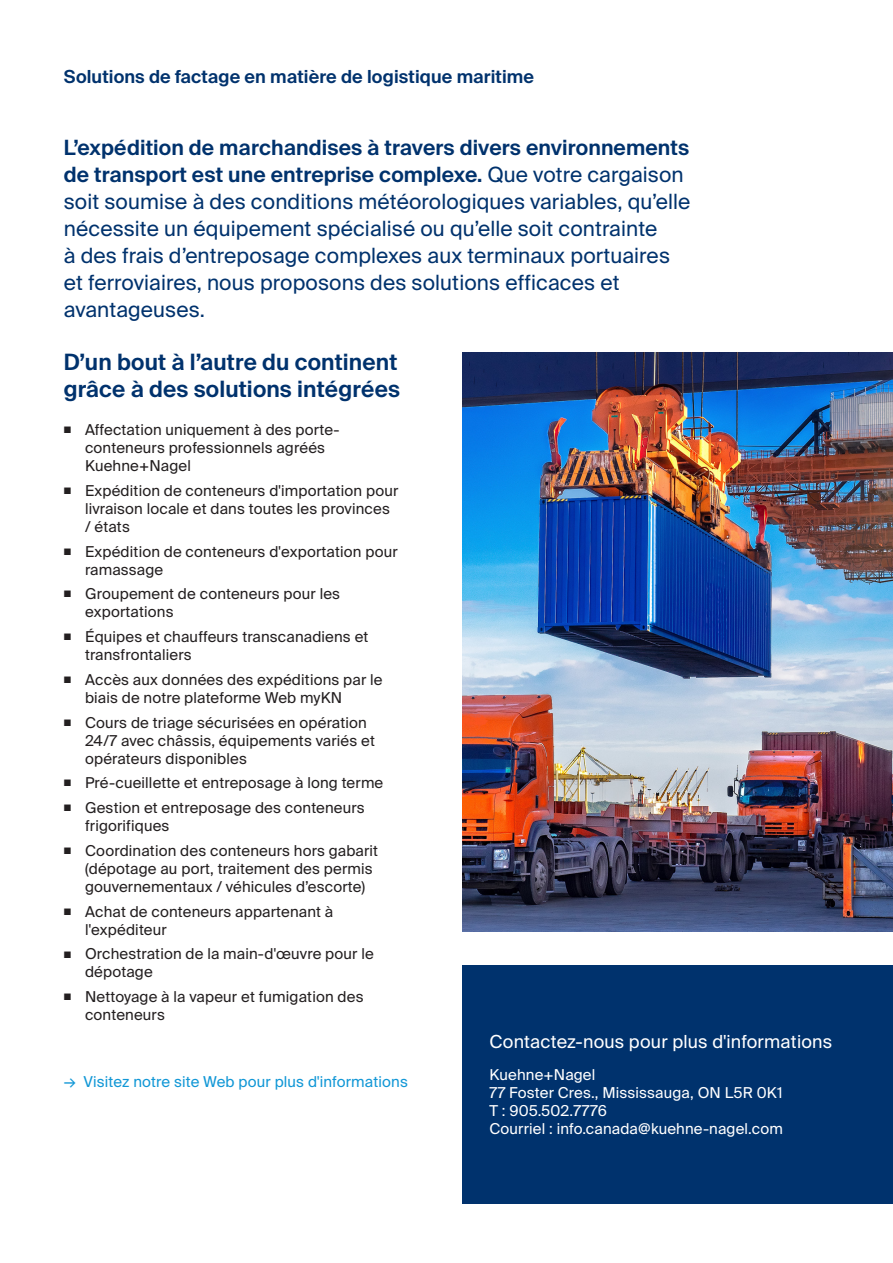
<style>
.page{position:relative;width:893px;height:1263px;background:#fff}
.page>*{position:absolute;margin:0;border:0;box-sizing:border-box;transform-origin:0 0}
.x___15pt{font:600 22.5px/27px "Suisse Intl";letter-spacing:.005em;color:#00326d}
.x___15pt-2{font:21px/27px "Suisse Intl";letter-spacing:.005em;color:#00326d}
._1_5_x___12pt{font:600 18px "Suisse Intl";letter-spacing:.005em;color:#00326d}
._1_6_x___10pt{font:18px "Suisse Intl";letter-spacing:.01em;color:#fff}
.t1{font:15px/18px "Suisse Intl";letter-spacing:.01em;color:#231f20}
._1_6_x___10pt-2{font:15px "Suisse Intl";letter-spacing:.01em;color:#fff}
._1_5_x___12pt-2{font:15px "Suisse Intl";letter-spacing:.01em;color:#1197d6}
.s1{font-weight:600}
.s2{font-size:12px}
</style>
<div class="page">
<img style="left:462px;top:352px;width:431px;height:579px">
<div style="left:462px;top:965px;width:431px;height:238px;background:#00326d"></div>
<p class="_1_5_x___12pt" style="left:64px;top:67px;width:472px">Solutions de factage en matière de logistique maritime</p>
<p class="x___15pt-2" style="left:64px;top:135px;width:628px"><span class="s1">L’expédition de marchandises à travers divers environnements de transport est une entreprise complexe.</span> Que votre cargaison soit soumise à des conditions météorologiques variables, qu’elle nécessite un équipement spécialisé ou qu’elle soit contrainte<br>à des frais d’entreposage complexes aux terminaux portuaires et ferroviaires, nous proposons des solutions efficaces et avantageuses.</p>
<p class="x___15pt" style="left:64px;top:349px;width:338px">D’un bout à l’autre du continent grâce à des solutions intégrées</p>
<p class="t1" style="left:85px;top:421px;width:256px;text-indent:-21px"><span class="s2">■</span> Affectation uniquement à des porte&shy;conteneurs professionnels agréés<br>Kuehne+Nagel</p>
<p class="t1" style="left:85px;top:482px;width:315px;text-indent:-21px"><span class="s2">■</span> Expédition de conteneurs d'importation pour livraison locale et dans toutes les provinces / états</p>
<p class="t1" style="left:85px;top:542px;width:314px;text-indent:-21px"><span class="s2">■</span> Expédition de conteneurs d'exportation pour ramassage</p>
<p class="t1" style="left:85px;top:585px;width:257px;text-indent:-21px"><span class="s2">■</span> Groupement de conteneurs pour les exportations</p>
<p class="t1" style="left:85px;top:628px;width:285px;text-indent:-21px"><span class="s2">■</span> Équipes et chauffeurs transcanadiens et transfrontaliers</p>
<p class="t1" style="left:85px;top:671px;width:299px;text-indent:-21px"><span class="s2">■</span> Accès aux données des expéditions par le biais de notre plateforme Web myKN</p>
<p class="t1" style="left:85px;top:713px;width:291px;text-indent:-21px"><span class="s2">■</span> Cours de triage sécurisées en opération<br>24/7 avec châssis, équipements variés et opérateurs disponibles</p>
<p class="t1" style="left:64px;top:774px;width:321px"><span class="s2">■</span> Pré-cueillette et entreposage à long terme</p>
<p class="t1" style="left:85px;top:799px;width:281px;text-indent:-21px"><span class="s2">■</span> Gestion et entreposage des conteneurs frigorifiques</p>
<p class="t1" style="left:85px;top:842px;width:295px;text-indent:-21px"><span class="s2">■</span> Coordination des conteneurs hors gabarit (dépotage au port, traitement des permis gouvernementaux / véhicules d’escorte)</p>
<p class="t1" style="left:85px;top:902px;width:250px;text-indent:-21px"><span class="s2">■</span> Achat de conteneurs appartenant à l'expéditeur</p>
<p class="t1" style="left:85px;top:945px;width:290px;text-indent:-21px"><span class="s2">■</span> Orchestration de la main-d'œuvre pour le dépotage</p>
<p class="t1" style="left:85px;top:988px;width:280px;text-indent:-21px"><span class="s2">■</span> Nettoyage à la vapeur et fumigation des conteneurs</p>
<p class="_1_5_x___12pt-2" style="left:64px;top:1073px;width:346px">→ Visitez notre site Web pour plus d'informations</p>
<p class="_1_6_x___10pt" style="left:489px;top:1032px;width:344px">Contactez-nous pour plus d'informations</p>
<p class="_1_6_x___10pt-2" style="left:489px;top:1066px;width:107px">Kuehne+Nagel</p>
<p class="_1_6_x___10pt-2" style="left:489px;top:1084px;width:295px">77 Foster Cres., Mississauga, ON L5R 0K1</p>
<p class="_1_6_x___10pt-2" style="left:489px;top:1102px;width:119px">T : 905.502.7776</p>
<p class="_1_6_x___10pt-2" style="left:489px;top:1120px;width:295px">Courriel : info.canada@kuehne-nagel.com</p>
</div>
